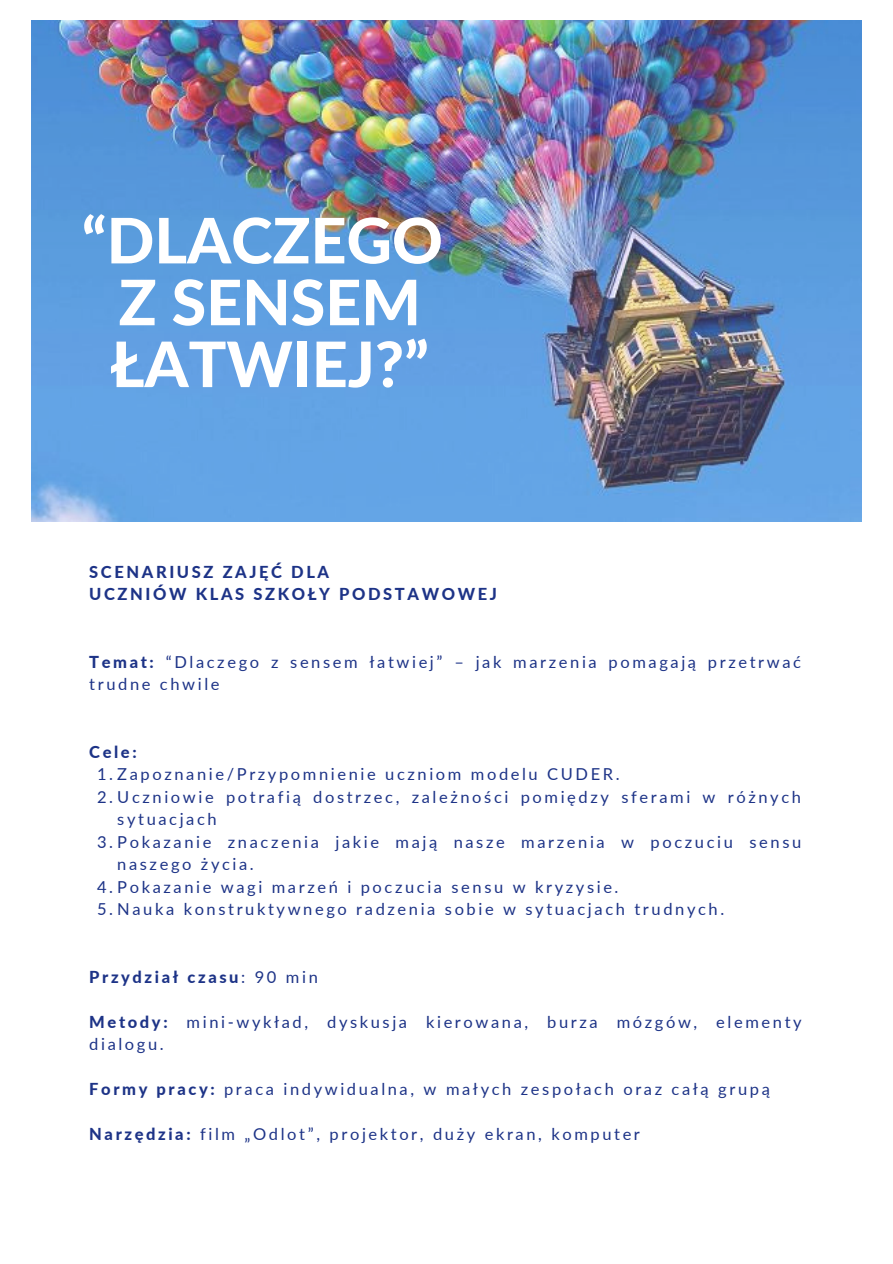
<style>
.page{position:relative;width:893px;height:1264px;background:#fff}
.page>*{position:absolute;margin:0;border:0;box-sizing:border-box;transform-origin:0 0}
.t1{font:800 62.7px/61.8px "Lato";color:#fff;text-align:center}
.t2{font:16.5px/22.5px "Lato";letter-spacing:.16em;color:#1d3387}
.t3{font:800 16.5px/22.5px "Lato";letter-spacing:.16em;color:#1d3387}
.s1{font-weight:800}
.s2{font-weight:400}
</style>
<div class="page">
<img style="left:31px;top:20px;width:830px;height:502px">
<h1 class="t1" style="left:82px;top:208px;width:362px">“DLACZEGO<br>Z SENSEM<br>ŁATWIEJ?”</h1>
<p class="t3" style="left:89px;top:560px;width:409px">SCENARIUSZ ZAJĘĆ DLA<br>UCZNIÓW KLAS SZKOŁY PODSTAWOWEJ</p>
<p class="t2" style="left:89px;top:650px;width:713px"><span class="s1">Temat:</span> “Dlaczego z sensem łatwiej” – jak marzenia pomagają przetrwać trudne chwile</p>
<p class="t3" style="left:89px;top:740px;width:49px">Cele:</p>
<p class="t2" style="left:97px;top:762px;width:524px">1.Zapoznanie/Przypomnienie uczniom modelu CUDER.</p>
<p class="t2" style="left:97px;top:785px;width:705px">2.Uczniowie potrafią dostrzec, zależności pomiędzy sferami w różnych</p>
<p class="t2" style="left:117px;top:807px;width:101px">sytuacjach</p>
<p class="t2" style="left:97px;top:830px;width:705px">3.Pokazanie znaczenia jakie mają nasze marzenia w poczuciu sensu</p>
<p class="t2" style="left:117px;top:852px;width:138px">naszego życia.</p>
<p class="t2" style="left:97px;top:875px;width:523px">4.Pokazanie wagi marzeń i poczucia sensu w kryzysie.</p>
<p class="t2" style="left:97px;top:897px;width:628px">5.Nauka konstruktywnego radzenia sobie w sytuacjach trudnych.</p>
<p class="t3" style="left:89px;top:965px;width:230px">Przydział czasu<span class="s2">: 90 min</span></p>
<p class="t2" style="left:89px;top:1010px;width:714px"><span class="s1">Metody:</span> mini-wykład, dyskusja kierowana, burza mózgów, elementy dialogu.</p>
<p class="t2" style="left:89px;top:1077px;width:682px"><span class="s1">Formy pracy:</span> praca indywidualna, w małych zespołach oraz całą grupą</p>
<p class="t2" style="left:89px;top:1122px;width:552px"><span class="s1">Narzędzia:</span> film „Odlot”, projektor, duży ekran, komputer</p>
</div>
